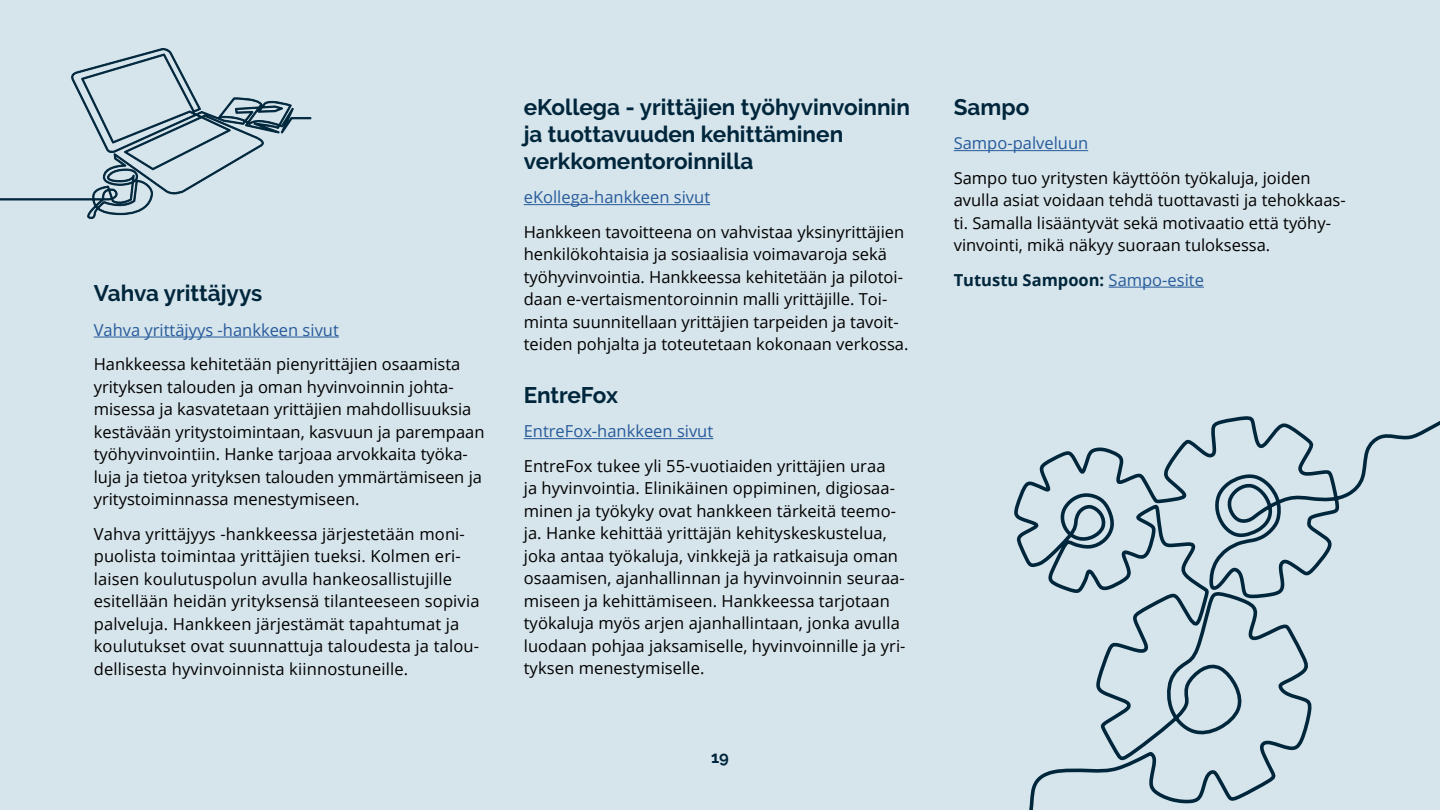
<style>
.page{position:relative;width:1440px;height:810px;background:#d6e4eb}
.page>*{position:absolute;margin:0;border:0;box-sizing:border-box;transform-origin:0 0}
.Väliotsikko_2{font:700 22.5px/27px "Raleway";color:#00263c}
.Leipis_oikea{font:16.5px/22.5px "Open Sans";color:#000}
.Leipis_oikea-2{font:16.5px "Open Sans";color:#275b9b}
.Leipis_oikea-3{font:700 16.5px "Open Sans";color:#00263c}
.t1{font:700 16.5px "Raleway";color:#00263c}
.s1{font-weight:400;color:#275b9b}
</style>
<div class="page">
<svg style="left:1014px;top:416px;width:426px;height:394px"></svg>
<svg style="left:0;top:48px;width:312px;height:171px"></svg>
<hr style="left:94px;top:337px;width:245px;height:1px;background:#275b9b">
<hr style="left:524px;top:204px;width:186px;height:1px;background:#275b9b">
<hr style="left:524px;top:438px;width:189px;height:1px;background:#275b9b">
<hr style="left:954px;top:150px;width:134px;height:1px;background:#275b9b">
<hr style="left:1109px;top:287px;width:95px;height:1px;background:#275b9b">
<h3 class="Väliotsikko_2" style="left:94px;top:280px;width:170px">Vahva yrittäjyys</h3>
<p class="Leipis_oikea-2" style="left:94px;top:319px;width:247px">Vahva yrittäjyys -hankkeen sivut</p>
<p class="Leipis_oikea" style="left:94px;top:353px;width:392px">Hankkeessa kehitetään pienyrittäjien osaamista yrityksen talouden ja oman hyvinvoinnin johta&shy;misessa ja kasvatetaan yrittäjien mahdollisuuksia kestävään yritystoimintaan, kasvuun ja parempaan työhyvinvointiin. Hanke tarjoaa arvokkaita työka&shy;luja ja tietoa yrityksen talouden ymmärtämiseen ja yritystoiminnassa menestymiseen.</p>
<p class="Leipis_oikea" style="left:94px;top:522px;width:387px">Vahva yrittäjyys -hankkeessa järjestetään moni&shy;puolista toimintaa yrittäjien tueksi. Kolmen eri&shy;laisen koulutuspolun avulla hankeosallistujille esitellään heidän yrityksensä tilanteeseen sopivia palveluja. Hankkeen järjestämät tapahtumat ja koulutukset ovat suunnattuja taloudesta ja talou&shy;dellisesta hyvinvoinnista kiinnostuneille.</p>
<h3 class="Väliotsikko_2" style="left:524px;top:94px;width:388px">eKollega - yrittäjien työhyvinvoinnin ja tuottavuuden kehittäminen verkkomentoroinnilla</h3>
<p class="Leipis_oikea-2" style="left:524px;top:186px;width:188px">eKollega-hankkeen sivut</p>
<p class="Leipis_oikea" style="left:524px;top:220px;width:386px">Hankkeen tavoitteena on vahvistaa yksinyrittäjien henkilökohtaisia ja sosiaalisia voimavaroja sekä työhyvinvointia. Hankkeessa kehitetään ja pilotoi&shy;daan e-vertaismentoroinnin malli yrittäjille. Toi&shy;minta suunnitellaan yrittäjien tarpeiden ja tavoit&shy;teiden pohjalta ja toteutetaan kokonaan verkossa.</p>
<h3 class="Väliotsikko_2" style="left:524px;top:382px;width:96px">EntreFox</h3>
<p class="Leipis_oikea-2" style="left:524px;top:420px;width:191px">EntreFox-hankkeen sivut</p>
<p class="Leipis_oikea" style="left:524px;top:454px;width:383px">EntreFox tukee yli 55-vuotiaiden yrittäjien uraa<br>ja hyvinvointia. Elinikäinen oppiminen, digiosaa&shy;minen ja työkyky ovat hankkeen tärkeitä teemo&shy;ja. Hanke kehittää yrittäjän kehityskeskustelua, joka antaa työkaluja, vinkkejä ja ratkaisuja oman osaamisen, ajanhallinnan ja hyvinvoinnin seuraa&shy;miseen ja kehittämiseen. Hankkeessa tarjotaan työkaluja myös arjen ajanhallintaan, jonka avulla luodaan pohjaa jaksamiselle, hyvinvoinnille ja yri&shy;tyksen menestymiselle.</p>
<p class="t1" style="left:711px;top:747px;width:19px">19</p>
<h3 class="Väliotsikko_2" style="left:954px;top:94px;width:77px">Sampo</h3>
<p class="Leipis_oikea-2" style="left:954px;top:132px;width:136px">Sampo-palveluun</p>
<p class="Leipis_oikea" style="left:954px;top:166px;width:393px">Sampo tuo yritysten käyttöön työkaluja, joiden avulla asiat voidaan tehdä tuottavasti ja tehokkaas&shy;ti. Samalla lisääntyvät sekä motivaatio että työhy&shy;vinvointi, mikä näkyy suoraan tuloksessa.</p>
<p class="Leipis_oikea-3" style="left:954px;top:268px;width:252px">Tutustu Sampoon: <span class="s1">Sampo-esite</span></p>
</div>
